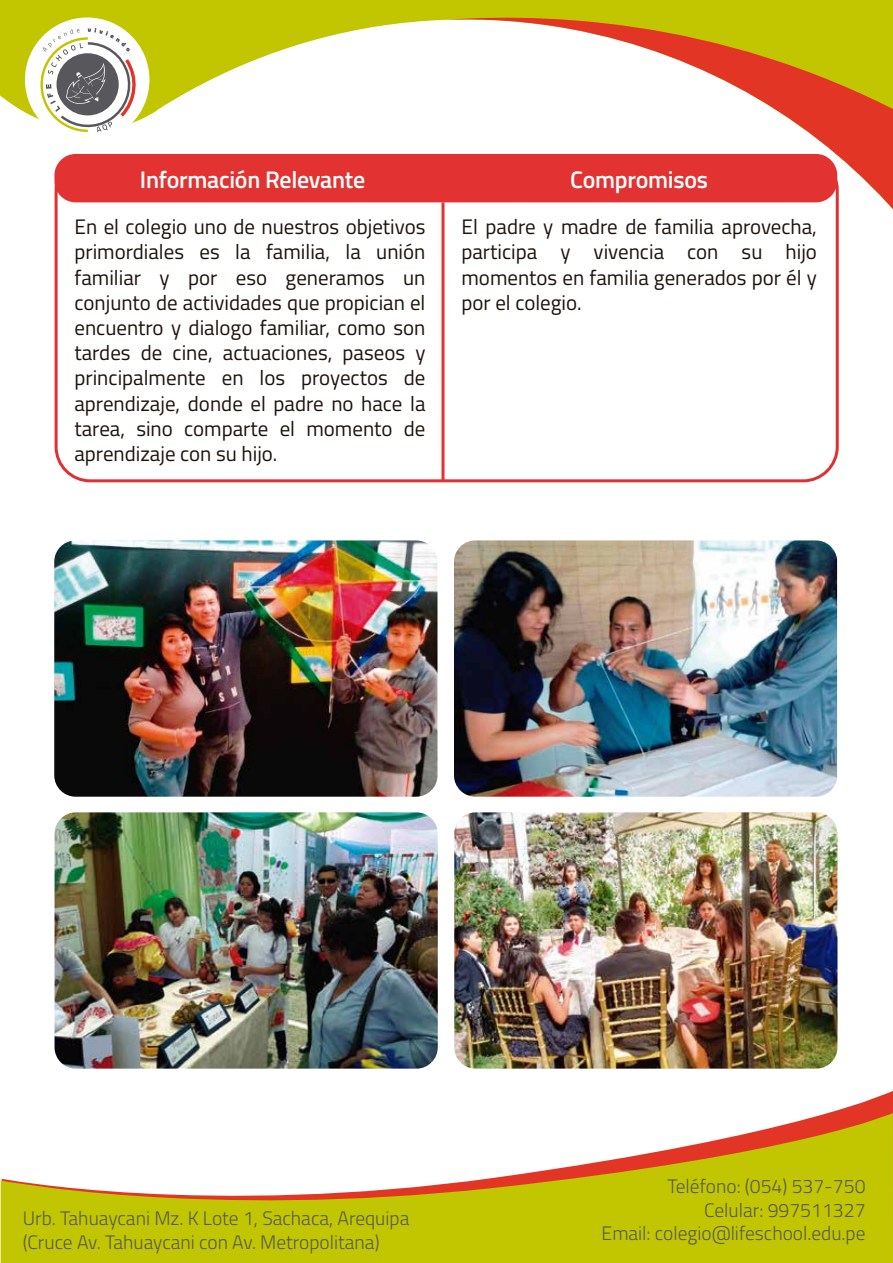
<style>
.page{position:relative;width:893px;height:1263px;background:#fff}
.page>*{position:absolute;margin:0;border:0;box-sizing:border-box;transform-origin:0 0}
.t1{font:600 24px "Titillium";letter-spacing:-.01em;color:#fff}
.t2{font:21px/25.2px "Titillium";color:#1e120d;text-align:justify}
.t3{font:300 19.5px/23.4px "Titillium";color:#58585c}
</style>
<div class="page">
<svg style="left:0;top:0;width:893px;height:225px"></svg>
<svg style="left:445px;top:11px;width:448px;height:214px"></svg>
<svg style="left:828px;top:1091px;width:65px;height:22px"></svg>
<svg style="left:1px;top:1113px;width:892px;height:150px;fill:#c1c600"></svg>
<div style="left:56px;top:156px;width:781px;height:325px;background:#fff;border-radius:34px"></div>
<hr style="left:441px;top:202px;width:3px;height:279px;background:#e23231">
<div style="left:54px;top:154px;width:783px;height:48px;background:#e23231;border-radius:21px"></div>
<div style="left:25px;top:17px;width:124px;height:125px;background:#fff;border-radius:50%"></div>
<svg style="left:40px;top:28px;width:100px;height:104px"></svg>
<img style="left:54px;top:540px;width:383px;height:257px">
<img style="left:454px;top:540px;width:383px;height:257px">
<img style="left:55px;top:812px;width:383px;height:256px">
<img style="left:454px;top:812px;width:383px;height:256px">
<p class="t1" style="left:140px;top:162px;width:227px">Información Relevante</p>
<p class="t1" style="left:570px;top:162px;width:139px">Compromisos</p>
<p class="t2" style="left:74px;top:213px;width:353px">En el colegio uno de nuestros objetivos primordiales es la familia, la unión familiar y por eso generamos un conjunto de actividades que propician el encuentro y dialogo familiar, como son tardes de cine, actuaciones, paseos y principalmente en los proyectos de aprendizaje, donde el padre no hace la tarea, sino comparte el momento de aprendizaje con su hijo.</p>
<p class="t2" style="left:461px;top:213px;width:357px">El padre y madre de familia aprovecha, participa y vivencia con su hijo momentos en familia generados por él y por el colegio.</p>
<p class="t3" style="left:23px;top:1206px;width:388px">Urb. Tahuaycani Mz. K Lote 1, Sachaca, Arequipa (Cruce Av. Tahuaycani con Av. Metropolitana)</p>
<p class="t3" style="left:602px;top:1174px;width:265px;text-align:right">Teléfono: (054) 537-750<br>Celular: 997511327<br>Email: colegio@lifeschool.edu.pe</p>
</div>
